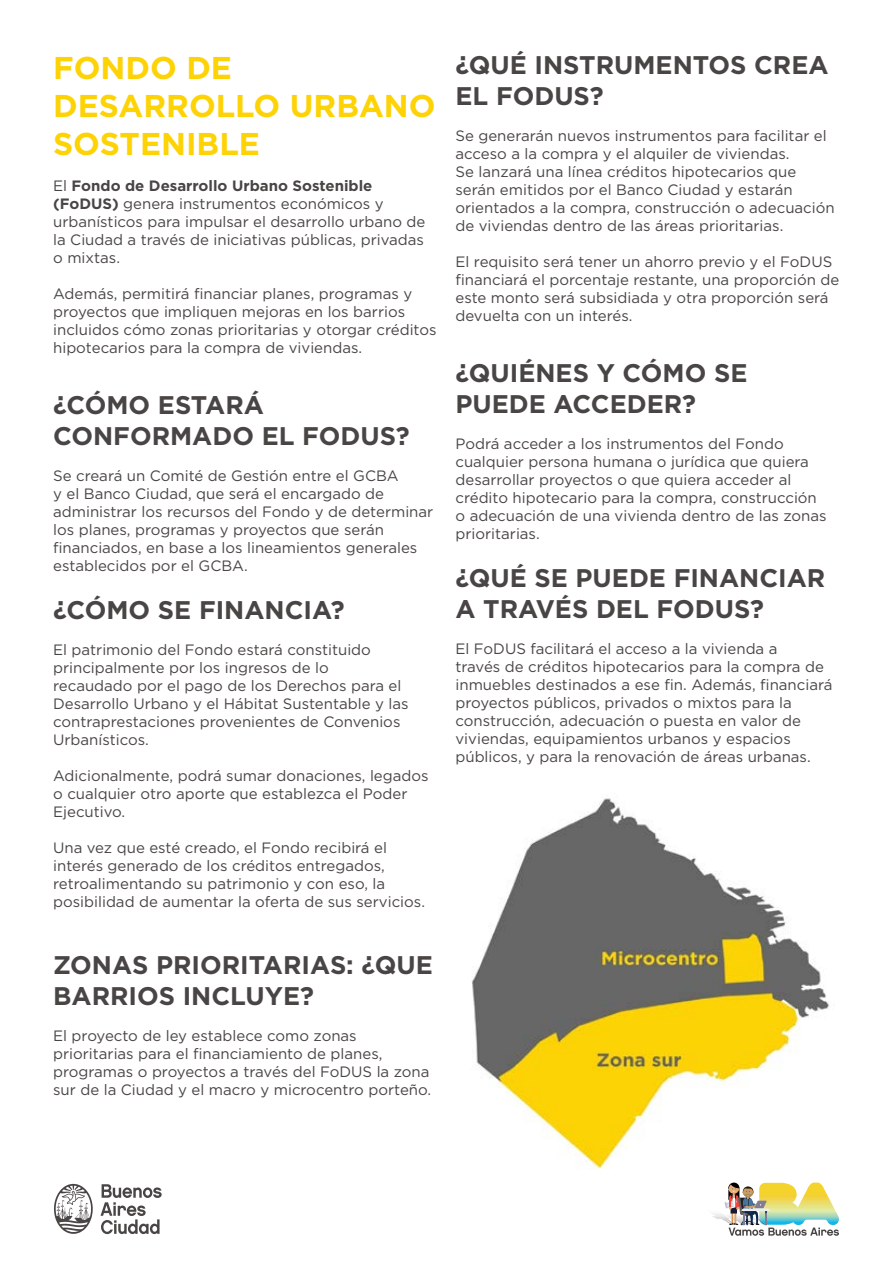
<style>
.page{position:relative;width:893px;height:1263px;background:#fff}
.page>*{position:absolute;margin:0;border:0;box-sizing:border-box;transform-origin:0 0}
.t1{font:700 31.5px/37.8px "Gotham";color:#fdd306}
.t2{font:700 25.5px/30.6px "Gotham";color:#4a4545}
.t3{font:15px/18px "Gotham";color:#4a4545}
.s1{font-weight:700}
</style>
<div class="page">
<svg style="left:101px;top:1184px;width:61px;height:50px"></svg>
<svg style="left:54px;top:1184px;width:39px;height:50px"></svg>
<img style="left:712px;top:1214px;width:12px;height:7px">
<img style="left:724px;top:1182px;width:115px;height:54px">
<img style="left:472px;top:798px;width:357px;height:371px">
<h1 class="t1" style="left:53px;top:49px;width:384px">FONDO DE<br>DESARROLLO URBANO<br>SOSTENIBLE</h1>
<p class="t3" style="left:53px;top:176px;width:374px">El <span class="s1">Fondo de Desarrollo Urbano Sostenible (FoDUS)</span> genera instrumentos económicos y urbanísticos para impulsar el desarrollo urbano de la Ciudad a través de iniciativas públicas, privadas o mixtas.</p>
<p class="t3" style="left:53px;top:284px;width:385px">Además, permitirá financiar planes, programas y proyectos que impliquen mejoras en los barrios incluidos cómo zonas prioritarias y otorgar créditos hipotecarios para la compra de viviendas.</p>
<h2 class="t2" style="left:53px;top:390px;width:358px">¿CÓMO ESTARÁ<br>CONFORMADO EL FODUS?</h2>
<p class="t3" style="left:53px;top:466px;width:382px">Se creará un Comité de Gestión entre el GCBA<br>y el Banco Ciudad, que será el encargado de administrar los recursos del Fondo y de determinar los planes, programas y proyectos que serán financiados, en base a los lineamientos generales establecidos por el GCBA.</p>
<h2 class="t2" style="left:53px;top:595px;width:293px">¿CÓMO SE FINANCIA?</h2>
<p class="t3" style="left:53px;top:641px;width:357px">El patrimonio del Fondo estará constituido principalmente por los ingresos de lo recaudado por el pago de los Derechos para el Desarrollo Urbano y el Hábitat Sustentable y las contraprestaciones provenientes de Convenios Urbanísticos.</p>
<p class="t3" style="left:53px;top:767px;width:377px">Adicionalmente, podrá sumar donaciones, legados o cualquier otro aporte que establezca el Poder<br>Ejecutivo.</p>
<p class="t3" style="left:53px;top:839px;width:373px">Una vez que esté creado, el Fondo recibirá el interés generado de los créditos entregados, retroalimentando su patrimonio y con eso la, posibilidad de aumentar la oferta de sus servicios.</p>
<h2 class="t2" style="left:53px;top:949px;width:381px">ZONAS PRIORITARIAS ¿: QUE<br>BARRIOS INCLUYE?</h2>
<p class="t3" style="left:53px;top:1026px;width:380px">El proyecto de ley establece como zonas prioritarias para el financiamiento de planes, programas o proyectos a través del FoDUS la zona sur de la Ciudad y el macro y microcentro porteño.</p>
<h2 class="t2" style="left:455px;top:50px;width:375px">¿QUÉ INSTRUMENTOS CREA<br>EL FODUS?</h2>
<p class="t3" style="left:455px;top:126px;width:381px">Se generarán nuevos instrumentos para facilitar el acceso laa compra y el alquiler de viviendas.<br>Se lanzará una línea créditos hipotecarios que serán emitidos por el Banco Ciudad y estarán orientados laa compra, construcción o adecuación de viviendas dentro de las áreas prioritarias.</p>
<p class="t3" style="left:455px;top:252px;width:385px">El requisito será tener un ahorro previo y el FoDUS financiará el porcentaje restante, una proporción de este monto será subsidiada y otra proporción será devuelta con un interés.</p>
<h2 class="t2" style="left:455px;top:358px;width:293px">¿QUIÉNES Y CÓMO SE<br>PUEDE ACCEDER?</h2>
<p class="t3" style="left:455px;top:434px;width:373px">Podrá acceder a los instrumentos del Fondo cualquier persona humana o jurídica que quiera desarrollar proyectos o que quiera acceder al crédito hipotecario para la compra, construcción o adecuación de una vivienda dentro de las zonas prioritarias.</p>
<h2 class="t2" style="left:455px;top:563px;width:371px">¿QUÉ SE PUEDE FINANCIAR<br>A TRAVÉS DEL FODUS?</h2>
<p class="t3" style="left:455px;top:639px;width:378px">El FoDUS facilitará el acceso laa vivienda a<br>través de créditos hipotecarios para la compra de inmuebles destinados a ese fin. Además, financiará proyectos públicos, privados o mixtos para la construcción, adecuación o puesta en valor de viviendas, equipamientos urbanos y espacios públicos y, para la renovación de áreas urbanas.</p>
</div>
